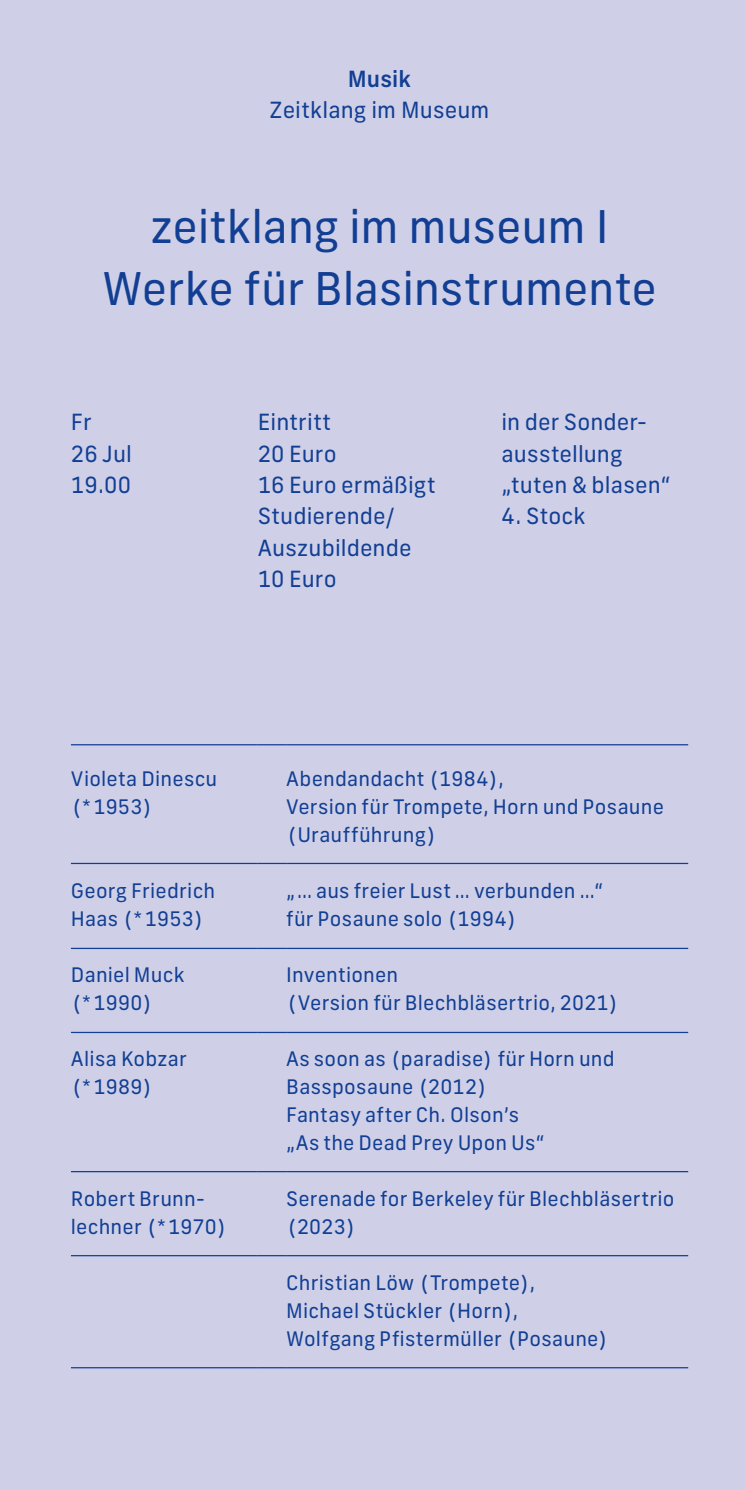
<style>
.page{position:relative;width:745px;height:1489px;background:#fff}
.page>*{position:absolute;margin:0;border:0;box-sizing:border-box;transform-origin:0 0}
.t1{font:45px/62.5px "New Frank";letter-spacing:-.005em;color:#123f93;text-align:center}
.t2{font:22.25px/31.2px "New Frank";letter-spacing:.005em;color:#123f93}
.t3{font:500 22.25px "New Frank";color:#123f93}
.t4{font:20px/28px "New Frank";letter-spacing:.01em;color:#123f93}
</style>
<div class="page">
<div style="left:0;top:0;width:744px;height:1488px;background:#cfd0e8"></div>
<hr style="left:71px;top:744px;width:186px;height:1px;background:#123f93">
<svg style="left:257px;top:744px;width:29px;height:1px"></svg>
<hr style="left:286px;top:744px;width:401px;height:1px;background:#123f93">
<hr style="left:71px;top:862px;width:186px;height:2px;background:#123f93">
<hr style="left:257px;top:862px;width:29px;height:2px;background:#123f93">
<hr style="left:286px;top:862px;width:401px;height:2px;background:#123f93">
<hr style="left:71px;top:947px;width:186px;height:2px;background:#123f93">
<hr style="left:257px;top:947px;width:29px;height:2px;background:#123f93">
<hr style="left:286px;top:947px;width:401px;height:2px;background:#123f93">
<hr style="left:71px;top:1031px;width:186px;height:2px;background:#123f93">
<hr style="left:257px;top:1031px;width:29px;height:2px;background:#123f93">
<hr style="left:286px;top:1031px;width:401px;height:2px;background:#123f93">
<hr style="left:71px;top:1170px;width:186px;height:2px;background:#123f93">
<hr style="left:257px;top:1170px;width:29px;height:2px;background:#123f93">
<hr style="left:286px;top:1170px;width:401px;height:2px;background:#123f93">
<hr style="left:71px;top:1254px;width:186px;height:2px;background:#123f93">
<hr style="left:257px;top:1254px;width:29px;height:2px;background:#123f93">
<hr style="left:286px;top:1254px;width:401px;height:2px;background:#123f93">
<hr style="left:71px;top:1366px;width:186px;height:2px;background:#123f93">
<hr style="left:257px;top:1366px;width:29px;height:2px;background:#123f93">
<hr style="left:286px;top:1366px;width:401px;height:2px;background:#123f93">
<p class="t3" style="left:347px;top:64px;width:64px">Musik</p>
<p class="t2" style="left:269px;top:94px;width:221px">Zeitklang im Museum</p>
<h1 class="t1" style="left:102px;top:195px;width:556px">zeitklang im museum I<br>Werke für Blasinstrumente</h1>
<p class="t2" style="left:71px;top:407px;width:62px">Fr<br>26 Jul<br>19.00</p>
<p class="t2" style="left:257px;top:407px;width:179px">Eintritt<br>20 Euro<br>16 Euro ermäßigt<br>Studierende/<br>Auszubildende<br>10 Euro</p>
<p class="t2" style="left:501px;top:407px;width:170px">in der Sonder&shy;ausstellung „tuten &amp; blasen“</p>
<p class="t2" style="left:501px;top:500px;width:85px">4. Stock</p>
<p class="t4" style="left:71px;top:764px;width:148px">Violeta Dinescu (*1953)</p>
<p class="t4" style="left:286px;top:764px;width:379px">Abendandacht (1984),<br>Version für Trompete, Horn und Posaune (Uraufführung)</p>
<p class="t4" style="left:71px;top:876px;width:146px">Georg Friedrich<br>Haas (*1953)</p>
<p class="t4" style="left:286px;top:876px;width:318px">„… aus freier Lust … verbunden …“ für Posaune solo (1994)</p>
<p class="t4" style="left:71px;top:960px;width:115px">Daniel Muck (*1990)</p>
<p class="t4" style="left:286px;top:960px;width:334px">Inventionen<br>(Version für Blechbläsertrio, 2021)</p>
<p class="t4" style="left:71px;top:1044px;width:117px">Alisa Kobzar (*1989)</p>
<p class="t4" style="left:286px;top:1044px;width:330px">As soon as (paradise) für Horn und<br>Bassposaune (2012)<br>Fantasy after Ch. Olson’s<br>„As the Dead Prey Upon Us“</p>
<p class="t4" style="left:71px;top:1184px;width:158px">Robert Brunn&shy;lechner (*1970)</p>
<p class="t4" style="left:286px;top:1184px;width:389px">Serenade for Berkeley für Blechbläsertrio (2023)</p>
<p class="t4" style="left:286px;top:1268px;width:324px">Christian Löw (Trompete),<br>Michael Stückler (Horn),<br>Wolfgang Pfistermüller (Posaune)</p>
</div>
